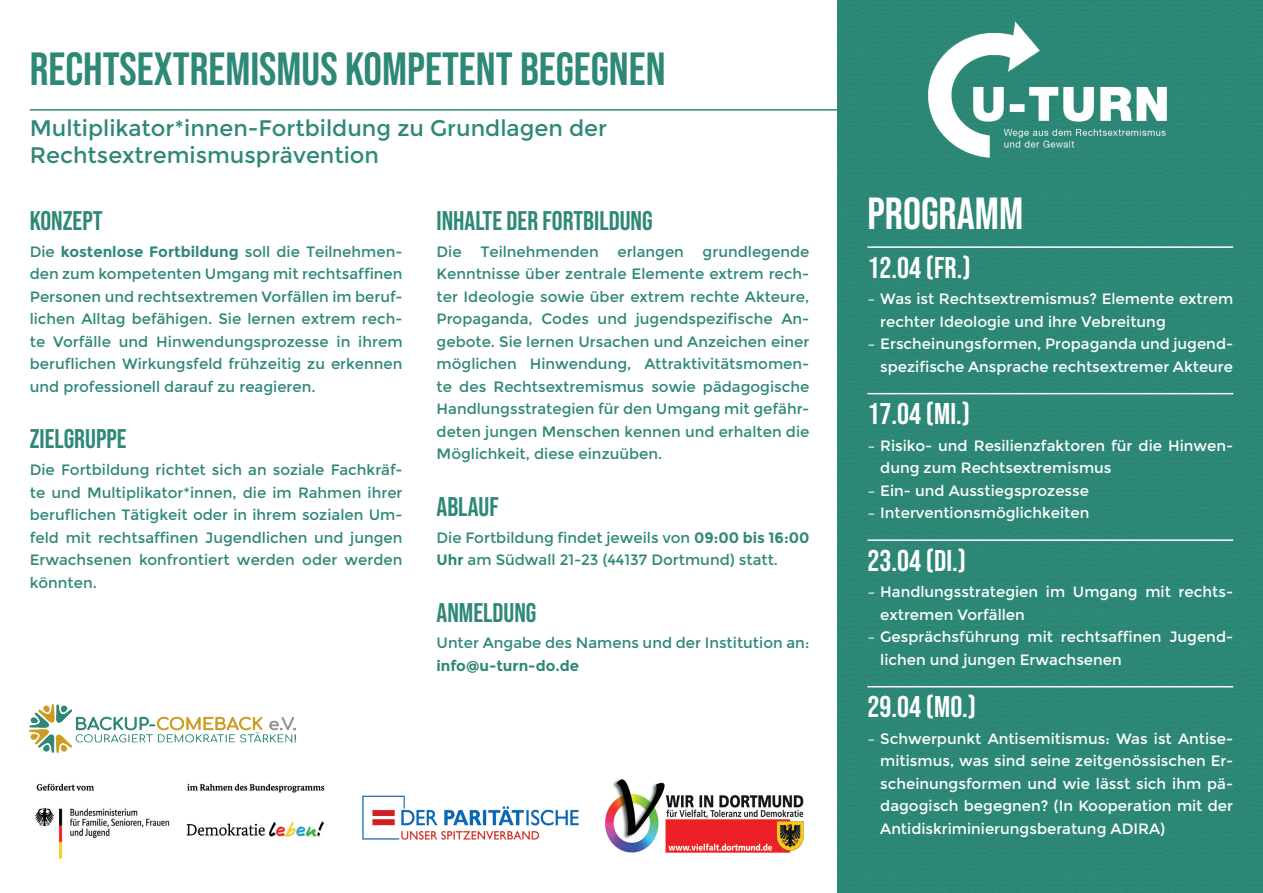
<style>
.page{position:relative;width:1263px;height:893px;background:#fff}
.page>*{position:absolute;margin:0;border:0;box-sizing:border-box;transform-origin:0 0}
.t1{font:46.5px "Bebas Neue";color:#2e8877}
.t2{font:45px "Bebas Neue";color:#fff}
.t3{font:30px "Bebas Neue";color:#fff}
.t4{font:27px "Bebas Neue";color:#2e8877}
.t5{font:22.5px/27px "Montserrat";color:#2e8877}
.t6{font:15px/22.5px "Montserrat";color:#2e8877;text-align:justify}
.t7{font:15px/22.5px "Montserrat";color:#fff}
.t8{font:700 15px "Montserrat";color:#2e8877}
.s1{font-weight:700}
</style>
<div class="page">
<hr style="left:30px;top:109px;width:808px;height:2px;background:#2e8877">
<img style="left:30px;top:705px;width:266px;height:48px">
<img style="left:34px;top:783px;width:291px;height:76px">
<img style="left:606px;top:779px;width:198px;height:73px">
<div style="left:838px;top:0;width:425px;height:893px;background:#2d8776"></div>
<img style="left:923px;top:18px;width:248px;height:151px">
<hr style="left:867px;top:246px;width:366px;height:2px;background:#fff">
<hr style="left:867px;top:393px;width:366px;height:1px;background:#fff">
<hr style="left:867px;top:539px;width:366px;height:2px;background:#fff">
<hr style="left:867px;top:686px;width:366px;height:1px;background:#fff">
<img style="left:362px;top:795px;width:217px;height:45px">
<h1 class="t1" style="left:30px;top:43px;width:637px">RECHTSEXTREMISMUS KOMPETENT BEGEGNEN</h1>
<h3 class="t5" style="left:30px;top:115px;width:579px">Multiplikator*innen-Fortbildung zu Grundlagen der<br>Rechtsextremismusprävention</h3>
<h3 class="t4" style="left:30px;top:205px;width:74px">KONZEPT</h3>
<p class="t6" style="left:30px;top:240px;width:374px">Die <span class="s1">kostenlose Fortbildung</span> soll die Teilnehmen&shy;den zum kompetenten Umgang mit rechtsaffinen Personen und rechtsextremen Vorfällen im beruf&shy;lichen Alltag befähigen. Sie lernen extrem rech&shy;te Vorfälle und Hinwendungsprozesse in ihrem beruflichen Wirkungsfeld frühzeitig zu erkennen und professionell darauf zu reagieren.</p>
<h3 class="t4" style="left:30px;top:424px;width:98px">ZIELGRUPPE</h3>
<p class="t6" style="left:30px;top:459px;width:374px">Die Fortbildung richtet sich an soziale Fachkräf&shy;te und Multiplikator*innen, die im Rahmen ihrer beruflichen Tätigkeit oder in ihrem sozialen Um&shy;feld mit rechtsaffinen Jugendlichen und jungen Erwachsenen konfrontiert werden oder werden könnten.</p>
<h3 class="t4" style="left:437px;top:205px;width:217px">INHALTE DER FORTBILDUNG</h3>
<p class="t6" style="left:437px;top:240px;width:374px">Die Teilnehmenden erlangen grundlegende Kenntnisse über zentrale Elemente extrem rech&shy;ter Ideologie sowie über extrem rechte Akteure, Propaganda, Codes und jugendspezifische An&shy;gebote. Sie lernen Ursachen und Anzeichen einer möglichen Hinwendung, Attraktivitätsmomen&shy;te des Rechtsextremismus sowie pädagogische Handlungsstrategien für den Umgang mit gefähr&shy;deten jungen Menschen kennen und erhalten die Möglichkeit, diese einzuüben.</p>
<h3 class="t4" style="left:437px;top:491px;width:64px">ABLAUF</h3>
<p class="t6" style="left:437px;top:526px;width:374px">Die Fortbildung findet jeweils von <span class="s1">09:00 bis 16:00<br>Uhr</span> am Südwall 21-23 (44137 Dortmund) statt.</p>
<h3 class="t4" style="left:437px;top:597px;width:101px">ANMELDUNG</h3>
<p class="t6" style="left:437px;top:632px;width:374px">Unter Angabe des Namens und der Institution an:</p>
<p class="t8" style="left:437px;top:657px;width:144px">info@u-turn-do.de</p>
<h2 class="t2" style="left:867px;top:188px;width:157px">PROGRAMM</h2>
<h3 class="t3" style="left:867px;top:250px;width:105px">12.04 (FR.)</h3>
<p class="t7" style="left:880px;top:288px;width:354px;text-indent:-13px">– Was ist Rechtsextremismus? Elemente extrem rechter Ideologie und ihre Vebreitung</p>
<p class="t7" style="left:867px;top:333px;width:367px;text-align:right">– Erscheinungsformen, Propaganda und jugend&shy;spezifische Ansprache rechtsextremer Akteure</p>
<h3 class="t3" style="left:867px;top:397px;width:104px">17.04 (MI.)</h3>
<p class="t7" style="left:880px;top:435px;width:354px;text-indent:-13px">– Risiko- und Resilienzfaktoren für die Hinwen&shy;dung zum Rechtsextremismus</p>
<p class="t7" style="left:867px;top:480px;width:223px">– Ein- und Ausstiegsprozesse</p>
<p class="t7" style="left:867px;top:502px;width:223px">– Interventionsmöglichkeiten</p>
<h3 class="t3" style="left:867px;top:543px;width:100px">23.04 (DI.)</h3>
<p class="t7" style="left:880px;top:581px;width:354px;text-indent:-13px">– Handlungsstrategien im Umgang mit rechts&shy;extremen Vorfällen</p>
<p class="t7" style="left:880px;top:626px;width:354px;text-indent:-13px">– Gesprächsführung mit rechtsaffinen Jugend&shy;lichen und jungen Erwachsenen</p>
<h3 class="t3" style="left:867px;top:690px;width:110px">29.04 (MO.)</h3>
<p class="t7" style="left:880px;top:728px;width:354px;text-align:justify;text-indent:-13px">– Schwerpunkt Antisemitismus: Was ist Antise&shy;mitismus, was sind seine zeitgenössischen Er&shy;scheinungsformen und wie lässt sich ihm pä&shy;dagogisch begegnen? (In Kooperation mit der Antidiskriminierungsberatung ADIRA)</p>
</div>
